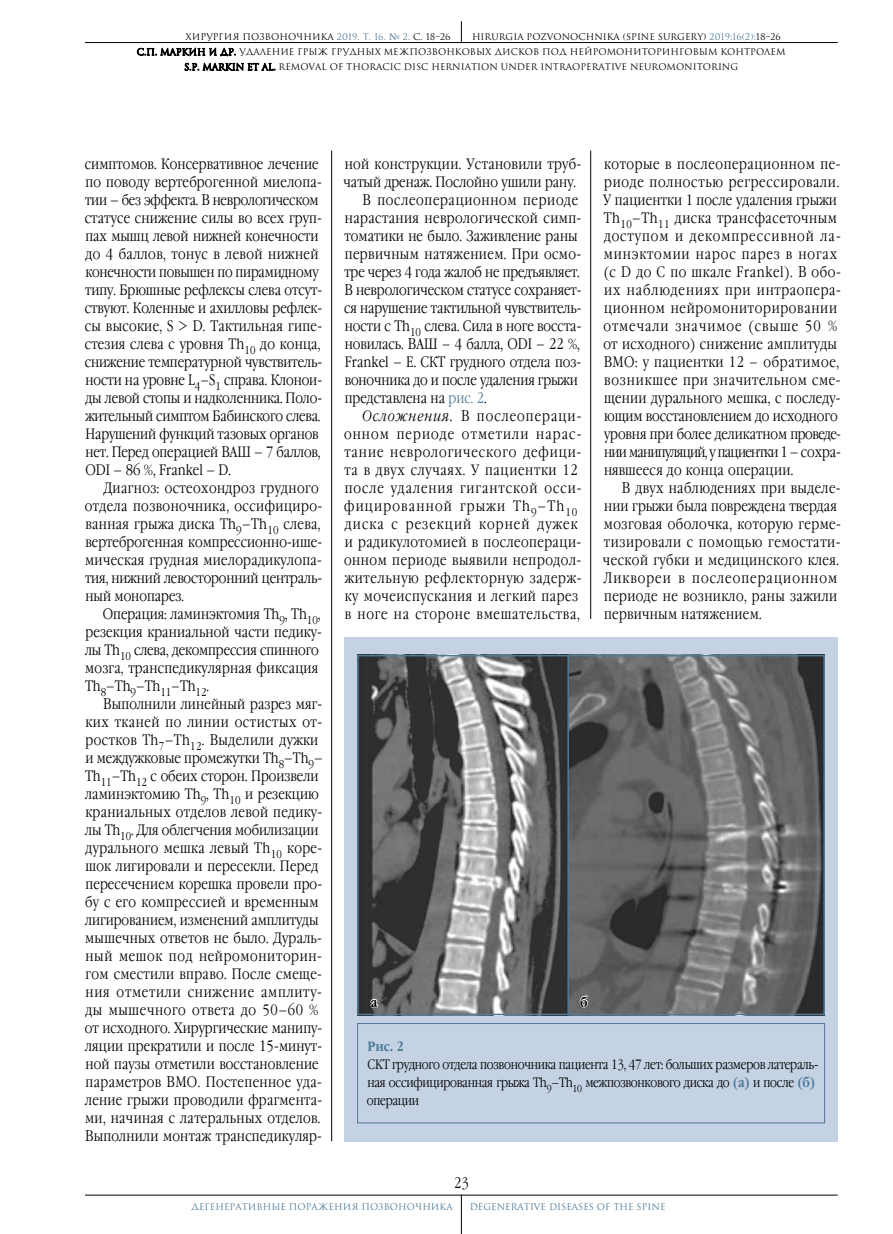
<style>
.page{position:relative;width:893px;height:1234px;background:#fff}
.page>*{position:absolute;margin:0;border:0;box-sizing:border-box;transform-origin:0 0}
.t1{font:300 15px/18px "Garamond Narrow C";letter-spacing:.015em;color:#000}
.t2{font:300 15px/18px "Garamond Narrow C";letter-spacing:.04em;color:#000}
.t3{font:300 15px "Garamond Narrow C";letter-spacing:-.005em;color:#000}
.t4{font:300 15px "Garamond Narrow C";letter-spacing:.045em;color:#000}
.t5{font:300 15px "Garamond Narrow C";letter-spacing:.035em;color:#000}
.t6{font:300 15px "Garamond Narrow C";letter-spacing:.075em;color:#000}
.t7{font:300 15px "Garamond Narrow C";letter-spacing:.06em;color:#000}
.t8{font:300 15px "Garamond Narrow C";letter-spacing:.065em;color:#000}
.t9{font:300 15px "Garamond Narrow C";letter-spacing:.05em;color:#000}
.t10{font:300 15px "Garamond Narrow C";letter-spacing:.07em;color:#000}
.t11{font:300 15px "Garamond Narrow C";letter-spacing:.08em;color:#000}
.t12{font:300 13.5px/18px "Garamond Narrow C";letter-spacing:-.02em;color:#000}
.t13{font:700 13.5px "Garamond Narrow C";color:#507a98}
.t14{font:700 13.5px "Garamond Narrow C";color:#000}
.t15{font:9px/15px "Romul";color:#000;text-align:center}
.t16{font:9px "Romul";color:#507a98}
.s1{color:#507a98}
.s2{font-family:"New Journal C";color:#507a98}
.s3{font-style:italic}
.s4{font-weight:700;color:#507a98}
</style>
<div class="page">
<hr style="left:85px;top:1194px;width:753px;height:1px;background:#000">
<hr style="left:85px;top:42px;width:753px;height:1px;background:#000">
<svg style="left:461px;top:21px;width:1px;height:21px"></svg>
<hr style="left:461px;top:1194px;width:1px;height:39px;background:#000">
<svg style="left:137px;top:43px;width:138px;height:28px"></svg>
<hr style="left:331px;top:150px;width:1px;height:990px;background:#000">
<hr style="left:590px;top:150px;width:1px;height:468px;background:#000">
<div style="left:344px;top:636px;width:494px;height:504px;background:#c4d2e4"></div>
<div style="left:357px;top:1022px;width:468px;height:100px;border:1px solid #507a98"></div>
<img style="left:360px;top:657px;width:462px;height:354px">
<div style="left:357px;top:654px;width:468px;height:360px;border:2px solid #507a98"></div>
<svg style="left:369px;top:993px;width:10px;height:15px"></svg>
<svg style="left:579px;top:969px;width:10px;height:39px"></svg>
<hr style="left:567px;top:655px;width:2px;height:359px;background:#507a98">
<p class="t15" style="left:185px;top:29px;width:267px">ХИРУРГИЯ ПОЗВОНОЧНИКА <span class="s1">2019. Т. 16.</span> <span class="s2">№</span> <span class="s1">2.</span> С. 18–26</p>
<p class="t15" style="left:472px;top:29px;width:310px">HIRURGIA POZVONOCHNIKA (SPINE SURGERY) <span class="s1">2019;16(2):</span>18–26</p>
<p class="t15" style="left:137px;top:45px;width:650px">С.П. МАРКИН И ДР. УДАЛЕНИЕ ГРЫЖ ГРУДНЫХ МЕЖПОЗВОНКОВЫХ ДИСКОВ ПОД НЕЙРОМОНИТОРИНГОВЫМ КОНТРОЛЕМ<br>S.P. MARKIN ET AL. REMOVAL OF THORACIC DISC HERNIATION UNDER INTRAOPERATIVE NEUROMONITORING</p>
<p class="t1" style="left:85px;top:155px;width:239px">симптомов. Консервативное лечение по поводу вертеброгенной миелопа&shy;тии – без эффекта. В неврологическом статусе снижение силы во всех груп&shy;пах мышц левой нижней конечности до 4 баллов, тонус в левой нижней конечности повышен по пирамидному типу. Брюшные рефлексы слева отсут&shy;ствуют. Коленные и ахилловы рефлек&shy;сы высокие, S &gt; D. Тактильная гипе&shy;стезия слева с уровня Th<sub>10</sub> до конца, снижение температурной чувствитель&shy;ности на уровне L<sub>4</sub>–S<sub>1</sub> справа. Клонои&shy;ды левой стопы и надколенника. Поло&shy;жительный симптом Бабинского слева.<br>Нарушений функций тазовых органов нет. Перед операцией ВАШ – 7 баллов, ODI – 86 %, Frankel – D.</p>
<p class="t1" style="left:85px;top:479px;width:239px;text-indent:19px">Диагноз: остеохондроз грудного отдела позвоночника, оссифициро&shy;ванная грыжа диска Th<sub>9</sub>–Th<sub>10</sub> слева, вертеброгенная компрессионно-ише&shy;мическая грудная миелорадикулопа&shy;тия, нижний левосторонний централь&shy;ный монопарез.</p>
<p class="t1" style="left:85px;top:605px;width:238px;text-indent:18px">Операция: ламинэктомия Th<sub>9</sub>, Th<sub>10</sub>, резекция краниальной части педику&shy;лы Th<sub>10</sub> слева, декомпрессия спинного мозга, транспедикулярная фиксация Th<sub>8</sub>–Th<sub>9</sub>–Th<sub>11</sub>–Th<sub>12</sub>.</p>
<p class="t1" style="left:85px;top:695px;width:239px;text-indent:18px">Выполнили линейный разрез мяг&shy;ких тканей по линии остистых от&shy;ростков Th<sub>7</sub>–Th<sub>12</sub>. Выделили дужки и междужковые промежутки Th<sub>8</sub>–Th<sub>9</sub>– Th<sub>11</sub>–Th<sub>12</sub> с обеих сторон. Произвели ламинэктомию Th<sub>9</sub>, Th<sub>10</sub> и резекцию краниальных отделов левой педику&shy;лы Th<sub>10</sub>. Для облегчения мобилизации дурального мешка левый Th<sub>10</sub> коре&shy;шок лигировали и пересекли. Перед пересечением корешка провели про&shy;бу с его компрессией и временным лигированием, изменений амплитуды мышечных ответов не было. Дураль&shy;ный мешок под нейромониторин&shy;гом сместили вправо. После смеще&shy;ния отметили снижение амплиту&shy;ды мышечного ответа до 50–60 % от исходного. Хирургические манипу&shy;ляции прекратили и после 15-минут&shy;ной паузы отметили восстановление параметров ВМО. Постепенное уда&shy;ление грыжи проводили фрагмента&shy;ми, начиная с латеральных отделов.<br>Выполнили монтаж транспедикуляр-</p>
<p class="t1" style="left:345px;top:155px;width:238px">ной конструкции. Установили труб-</p>
<p class="t1" style="left:344px;top:173px;width:234px">чатый дренаж. Послойно ушили рану.</p>
<p class="t4" style="left:362px;top:191px;width:217px">В послеоперационном периоде</p>
<p class="t1" style="left:345px;top:209px;width:238px">нарастания неврологической симп-</p>
<p class="t1" style="left:344px;top:227px;width:235px">томатики не было. Заживление раны</p>
<p class="t1" style="left:345px;top:245px;width:238px">первичным натяжением. При осмо-</p>
<p class="t3" style="left:344px;top:263px;width:237px">тре через 4 года жалоб не предъявляет.</p>
<p class="t3" style="left:344px;top:281px;width:239px">В неврологическом статусе сохраняет-</p>
<p class="t3" style="left:344px;top:299px;width:239px">ся нарушение тактильной чувствитель-</p>
<p class="t1" style="left:345px;top:317px;width:238px">ности с Th<sub>10</sub> слева. Сила в ноге восста-</p>
<p class="t1" style="left:345px;top:335px;width:237px">новилась. ВАШ – 4 балла, ODI – 22 %,</p>
<p class="t1" style="left:345px;top:353px;width:238px">Frankel – E. СКТ грудного отдела поз-</p>
<p class="t3" style="left:345px;top:371px;width:234px">воночника до и после удаления грыжи</p>
<p class="t1" style="left:345px;top:389px;width:143px">представлена на <span class="s1">рис. 2</span>.</p>
<p class="t10" style="left:362px;top:407px;width:221px"><span class="s3">Осложнения.</span> В послеопераци-</p>
<p class="t6" style="left:344px;top:425px;width:239px">онном периоде отметили нарас-</p>
<p class="t7" style="left:344px;top:443px;width:238px">тание неврологического дефици-</p>
<p class="t4" style="left:344px;top:461px;width:235px">та в двух случаях. У пациентки 12</p>
<p class="t8" style="left:345px;top:479px;width:238px">после удаления гигантской осси-</p>
<p class="t11" style="left:344px;top:497px;width:235px">фицированной грыжи Th<sub>9</sub>–Th<sub>10</sub></p>
<p class="t6" style="left:345px;top:515px;width:234px">диска с резекций корней дужек</p>
<p class="t1" style="left:345px;top:533px;width:238px">и радикулотомией в послеопераци-</p>
<p class="t5" style="left:344px;top:551px;width:239px">онном периоде выявили непродол-</p>
<p class="t4" style="left:345px;top:569px;width:238px">жительную рефлекторную задерж-</p>
<p class="t5" style="left:345px;top:587px;width:235px">ку мочеиспускания и легкий парез</p>
<p class="t9" style="left:345px;top:605px;width:237px">в ноге на стороне вмешательства,</p>
<p class="t2" style="left:603px;top:155px;width:239px">которые в послеоперационном пе&shy;риоде полностью регрессировали.<br>У пациентки 1 после удаления грыжи Th<sub>10</sub>–Th<sub>11</sub> диска трансфасеточным доступом и декомпрессивной ла&shy;минэктомии нарос парез в ногах (с D до C по шкале Frankel). В обо&shy;их наблюдениях при интраопера&shy;ционном нейромониторировании отмечали значимое (свыше 50 % от исходного) снижение амплитуды ВМО: у пациентки 12 – обратимое, возникшее при значительном сме&shy;щении дурального мешка, с последу&shy;ющим восстановлением до исходного уровня при более деликатном проведе&shy;нии манипуляций, у пациентки 1 – сохра&shy;нявшееся до конца операции.</p>
<p class="t1" style="left:603px;top:479px;width:239px;text-indent:19px">В двух наблюдениях при выделе&shy;нии грыжи была повреждена твердая мозговая оболочка, которую герме&shy;тизировали с помощью гемостати&shy;ческой губки и медицинского клея.<br>Ликвореи в послеоперационном периоде не возникло, раны зажили первичным натяжением.</p>
<p class="t14" style="left:371px;top:994px;width:8px">а</p>
<p class="t14" style="left:580px;top:994px;width:9px">б</p>
<p class="t13" style="left:368px;top:1038px;width:38px">Рис. 2</p>
<p class="t12" style="left:367px;top:1055px;width:453px">CKT грудного отдела позвоночника пациента 13, 47 лет: больших размеров латераль&shy;ная оссифицированная грыжа Th<sub>9</sub>–Th<sub>10</sub> межпозвонкового диска до <span class="s4">(а)</span> и после <span class="s4">(б) </span>операции</p>
<p class="t1" style="left:454px;top:1173px;width:16px">23</p>
<p class="t16" style="left:191px;top:1200px;width:263px">ДЕГЕНЕРАТИВНЫЕ ПОРАЖЕНИЯ ПОЗВОНОЧНИКА</p>
<p class="t16" style="left:470px;top:1200px;width:197px">DEGENERATIVE DISEASES OF THE SPINE</p>
</div>
